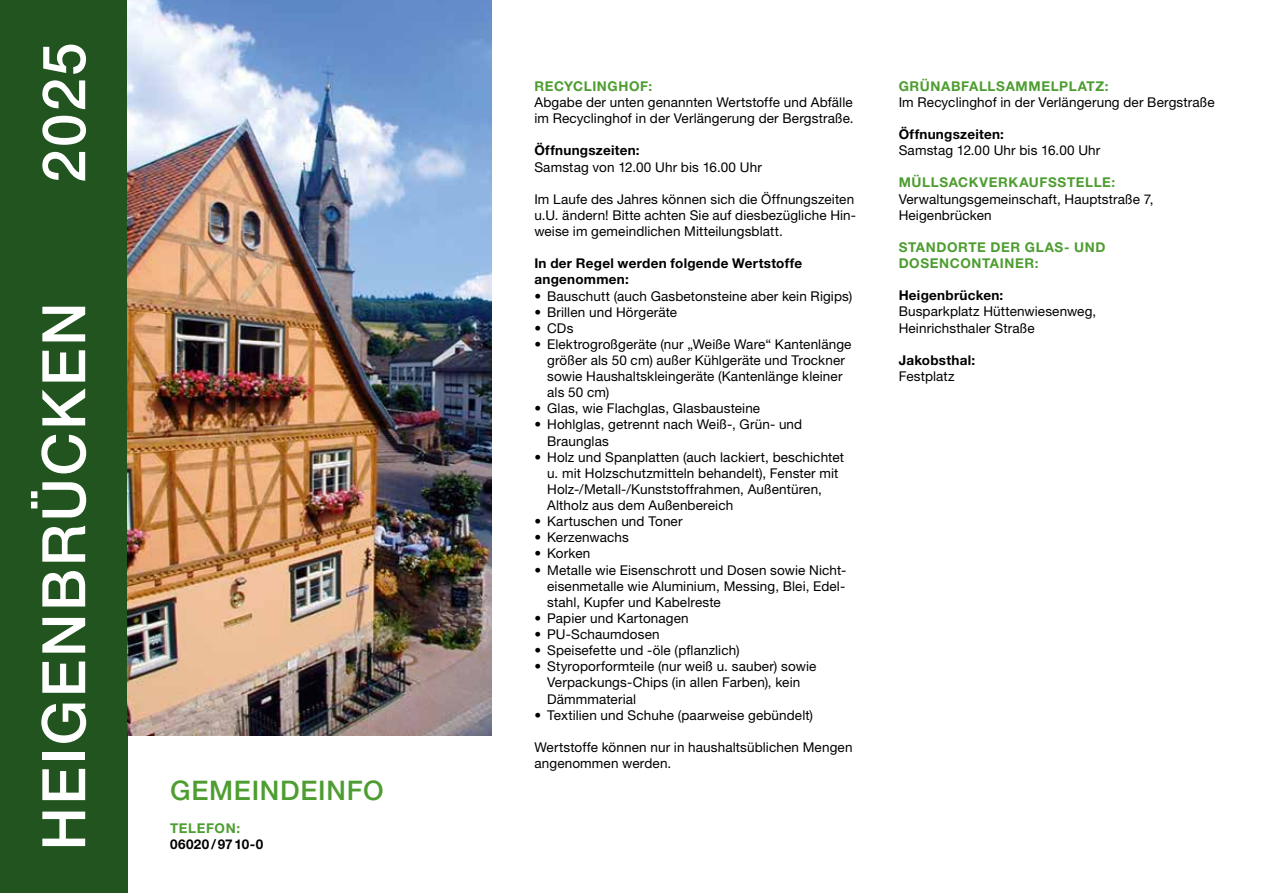
<style>
.page{position:relative;width:1263px;height:893px;background:#fff}
.page>*{position:absolute;margin:0;border:0;box-sizing:border-box;transform-origin:0 0}
.t1{font:500 60px "Helvetica Neue LT Pro";letter-spacing:.04em;color:#fff}
.t2{font:500 27px "Helvetica Neue LT Pro";letter-spacing:.03em;color:#4d9d30}
.t3{font:13.5px/16px "Helvetica Neue LT Pro";letter-spacing:.01em;color:#000}
.t4{font:700 13.5px/16px "Helvetica Neue LT Pro";letter-spacing:.02em;color:#000}
.t5{font:700 13.5px/16px "Helvetica Neue LT Pro";letter-spacing:.045em;color:#4d9d30}
.s1{font-weight:500}
</style>
<div class="page">
<div style="left:0;top:0;width:128px;height:893px;background:#21541e"></div>
<img style="left:128px;top:0;width:364px;height:736px">
<h1 class="t1" style="left:28px;top:183px;width:142px;rotate:-90deg">2025</h1>
<h1 class="t1" style="left:28px;top:850px;width:550px;rotate:-90deg">HEIGENBRÜCKEN</h1>
<h2 class="t2" style="left:170px;top:775px;width:215px">GEMEINDEINFO</h2>
<p class="t5" style="left:170px;top:820px;width:72px">TELEFON:</p>
<p class="t4" style="left:170px;top:836px;width:95px">06020/9710-0</p>
<p class="t5" style="left:534px;top:78px;width:119px">RECYCLINGHOF:</p>
<p class="t3" style="left:534px;top:94px;width:321px">Abgabe der unten genannten Wertstoffe und Abfälle im Recyclinghof in der Verlängerung der Bergstraße.</p>
<p class="t4" style="left:534px;top:142px;width:107px">Öffnungszeiten:</p>
<p class="t3" style="left:534px;top:158px;width:229px">Samstag von 12.00 Uhr bis 16.00 Uhr</p>
<p class="t3" style="left:534px;top:191px;width:323px">Im Laufe des Jahres können sich die Öffnungszeiten u.U. ändern! Bitte achten Sie auf diesbezügliche Hin&shy;weise im gemeindlichen Mitteilungsblatt.</p>
<p class="t4" style="left:534px;top:255px;width:269px">In der Regel werden folgende Wertstoffe angenommen:</p>
<p class="t3" style="left:534px;top:287px;width:319px"><span class="s1">•</span> Bauschutt (auch Gasbetonsteine aber kein Rigips)</p>
<p class="t3" style="left:534px;top:303px;width:144px"><span class="s1">•</span> Brillen und Hörgeräte</p>
<p class="t3" style="left:534px;top:320px;width:41px"><span class="s1">•</span> CDs</p>
<p class="t3" style="left:547px;top:336px;width:306px;text-indent:-13px"><span class="s1">•</span> Elektrogroßgeräte (nur „Weiße Ware“ Kantenlänge größer als 50 cm) außer Kühlgeräte und Trockner sowie Haushaltskleingeräte (Kantenlänge kleiner als 50 cm)</p>
<p class="t3" style="left:534px;top:400px;width:227px"><span class="s1">•</span> Glas, wie Flachglas, Glasbausteine</p>
<p class="t3" style="left:547px;top:416px;width:257px;text-indent:-13px"><span class="s1">•</span> Hohlglas, getrennt nach Weiß-, Grün- und<br>Braunglas</p>
<p class="t3" style="left:547px;top:449px;width:298px;text-indent:-13px"><span class="s1">•</span> Holz und Spanplatten (auch lackiert, beschichtet u. mit Holzschutzmitteln behandelt), Fenster mit Holz-/Metall-/Kunststoffrahmen, Außentüren, Altholz aus dem Außenbereich</p>
<p class="t3" style="left:534px;top:513px;width:150px"><span class="s1">•</span> Kartuschen und Toner</p>
<p class="t3" style="left:534px;top:529px;width:96px"><span class="s1">•</span> Kerzenwachs</p>
<p class="t3" style="left:534px;top:545px;width:57px"><span class="s1">•</span> Korken</p>
<p class="t3" style="left:547px;top:561px;width:301px;text-align:justify;text-indent:-13px"><span class="s1">•</span> Metalle wie Eisenschrott und Dosen sowie Nicht&shy;eisenmetalle wie Aluminium, Messing, Blei, Edel&shy;stahl, Kupfer und Kabelreste</p>
<p class="t3" style="left:534px;top:610px;width:156px"><span class="s1">•</span> Papier und Kartonagen</p>
<p class="t3" style="left:534px;top:626px;width:127px"><span class="s1">•</span> PU-Schaumdosen</p>
<p class="t3" style="left:534px;top:642px;width:207px"><span class="s1">•</span> Speisefette und -öle (pflanzlich)</p>
<p class="t3" style="left:547px;top:658px;width:271px;text-indent:-13px"><span class="s1">•</span> Styroporformteile (nur weiß u. sauber) sowie<br>Verpackungs-Chips (in allen Farben), kein<br>Dämmmaterial</p>
<p class="t3" style="left:534px;top:706px;width:280px"><span class="s1">•</span> Textilien und Schuhe (paarweise gebündelt)</p>
<p class="t3" style="left:534px;top:739px;width:320px">Wertstoffe können nur in haushaltsüblichen Mengen angenommen werden.</p>
<p class="t5" style="left:899px;top:78px;width:211px">GRÜNABFALLSAMMELPLATZ:</p>
<p class="t3" style="left:899px;top:94px;width:317px">Im Recyclinghof in der Verlängerung der Bergstraße</p>
<p class="t4" style="left:899px;top:126px;width:107px">Öffnungszeiten:</p>
<p class="t3" style="left:899px;top:142px;width:203px">Samstag 12.00 Uhr bis 16.00 Uhr</p>
<p class="t5" style="left:899px;top:174px;width:218px">MÜLLSACKVERKAUFSSTELLE:</p>
<p class="t3" style="left:899px;top:190px;width:256px">Verwaltungsgemeinschaft, Hauptstraße 7,<br>Heigenbrücken</p>
<p class="t5" style="left:899px;top:239px;width:208px">STANDORTE DER GLAS- UND<br>DOSENCONTAINER:</p>
<p class="t4" style="left:899px;top:287px;width:106px">Heigenbrücken:</p>
<p class="t3" style="left:899px;top:303px;width:199px">Busparkplatz Hüttenwiesenweg,<br>Heinrichsthaler Straße</p>
<p class="t4" style="left:899px;top:352px;width:78px">Jakobsthal:</p>
<p class="t3" style="left:899px;top:368px;width:57px">Festplatz</p>
</div>
